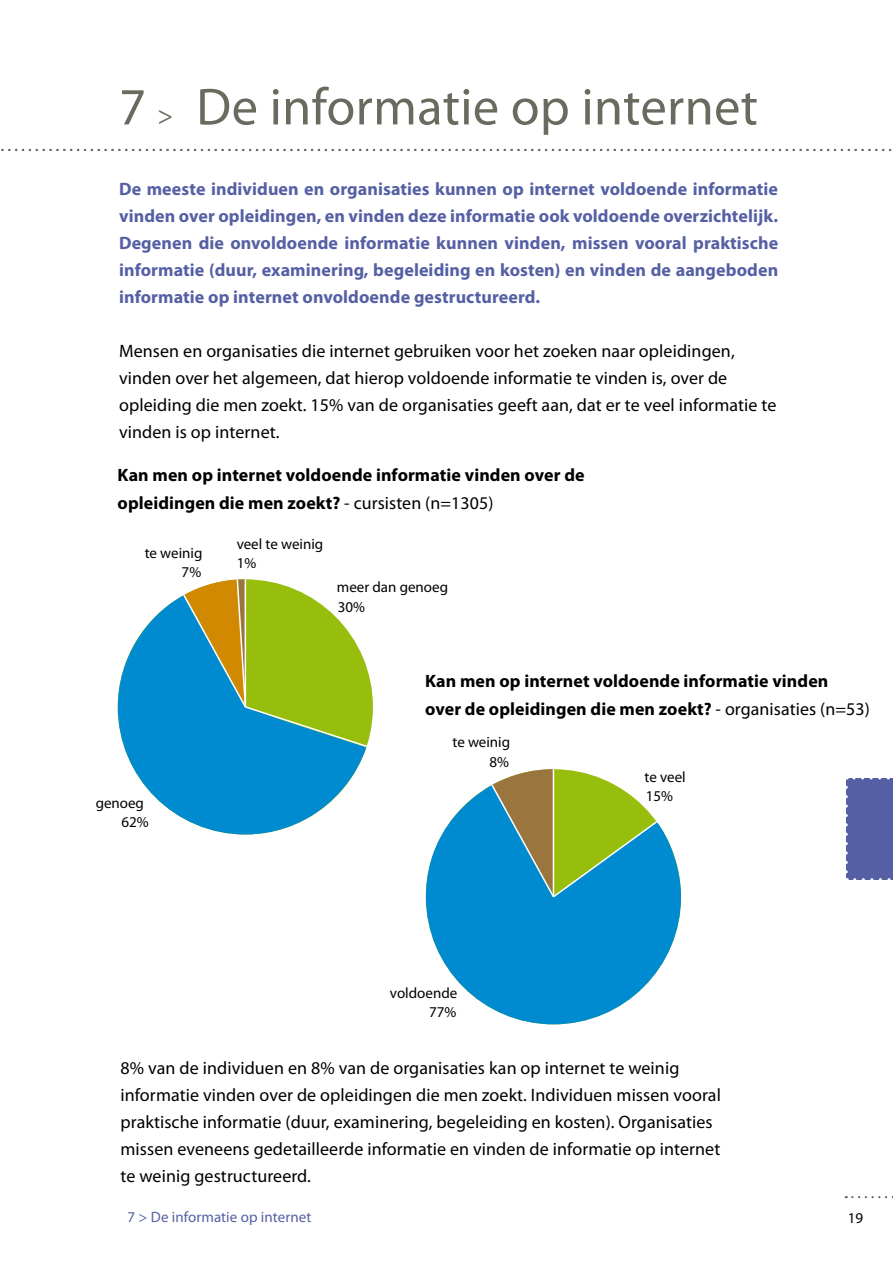
<style>
.page{position:relative;width:893px;height:1263px;background:#fff}
.page>*{position:absolute;margin:0;border:0;box-sizing:border-box;transform-origin:0 0}
.t1{font:52.5px "Myriad Pro";letter-spacing:.005em;color:#686c5e}
.t2{font:18px/27px "Myriad Pro";letter-spacing:.005em;color:#000}
.t3{font:700 18px/27px "Myriad Pro";letter-spacing:.005em;color:#5560a4;text-align:justify}
.t4{font:700 17.85px/27.9px "Myriad Pro";letter-spacing:.005em;color:#000}
.t5{font:15px "Myriad Pro";color:#000}
.t6{font:15px "Myriad Pro";letter-spacing:.005em;color:#5560a4}
.s1{font-size:26.25px}
.s2{font-weight:400}
</style>
<div class="page">
<svg style="left:846px;top:1196px;width:47px;height:2px"></svg>
<svg style="left:1px;top:149px;width:891px;height:2px"></svg>
<div style="left:846px;top:778px;width:47px;height:102px;background:#5560a4"></div>
<svg style="left:846px;top:787px;width:2px;height:93px"></svg>
<svg style="left:855px;top:878px;width:36px;height:2px"></svg>
<svg style="left:846px;top:778px;width:44px;height:1px"></svg>
<svg style="left:118px;top:596px;width:248px;height:238px;fill:#008bd0"></svg>
<svg style="left:182px;top:579px;width:187px;height:169px;background:#81b261"></svg>
<svg style="left:426px;top:786px;width:255px;height:238px;fill:#008bd0"></svg>
<svg style="left:490px;top:769px;width:169px;height:130px;background:#6ea679"></svg>
<h1 class="t1" style="left:119px;top:74px;width:640px">7 <span class="s1">&gt;</span> De informatie op internet</h1>
<p class="t3" style="left:119px;top:175px;width:661px">De meeste individuen en organisaties kunnen op internet voldoende informatie vinden over opleidingen, en vinden deze informatie ook voldoende overzichtelijk.<br>Degenen die onvoldoende informatie kunnen vinden, missen vooral praktische informatie (duur, examinering, begeleiding en kosten) en vinden de aangeboden informatie op internet onvoldoende gestructureerd.</p>
<p class="t2" style="left:119px;top:337px;width:659px">Mensen en organisaties die internet gebruiken voor het zoeken naar opleidingen, vinden over het algemeen, dat hierop voldoende informatie te vinden is, over de opleiding die men zoekt. 15% van de organisaties geeft aan, dat er te veel informatie te vinden is op internet.</p>
<p class="t4" style="left:118px;top:461px;width:468px">Kan men op internet voldoende informatie vinden over de opleidingen die men zoekt? <span class="s2">- cursisten (n=1305)</span></p>
<p class="t5" style="left:145px;top:543px;width:59px">te weinig</p>
<p class="t5" style="left:182px;top:563px;width:21px">7%</p>
<p class="t5" style="left:96px;top:794px;width:50px">genoeg</p>
<p class="t5" style="left:121px;top:813px;width:29px">62%</p>
<p class="t5" style="left:237px;top:534px;width:88px">veel te weinig</p>
<p class="t5" style="left:237px;top:554px;width:21px">1%</p>
<p class="t5" style="left:337px;top:578px;width:113px">meer dan genoeg</p>
<p class="t5" style="left:338px;top:598px;width:29px">30%</p>
<p class="t4" style="left:425px;top:667px;width:446px">Kan men op internet voldoende informatie vinden<br>over de opleidingen die men zoekt? <span class="s2">- organisaties (n=53)</span></p>
<p class="t5" style="left:452px;top:733px;width:59px">te weinig</p>
<p class="t5" style="left:489px;top:752px;width:21px">8%</p>
<p class="t5" style="left:645px;top:768px;width:43px">te veel</p>
<p class="t5" style="left:646px;top:787px;width:29px">15%</p>
<p class="t5" style="left:390px;top:983px;width:69px">voldoende</p>
<p class="t5" style="left:429px;top:1003px;width:29px">77%</p>
<p class="t2" style="left:120px;top:1054px;width:602px">8% van de individuen en 8% van de organisaties kan op internet te weinig informatie vinden over de opleidingen die men zoekt. Individuen missen vooral praktische informatie (duur, examinering, begeleiding en kosten). Organisaties missen eveneens gedetailleerde informatie en vinden de informatie op internet te weinig gestructureerd.</p>
<p class="t6" style="left:128px;top:1207px;width:185px">7 &gt; De informatie op internet</p>
<p class="t5" style="left:848px;top:1209px;width:17px">19</p>
</div>
